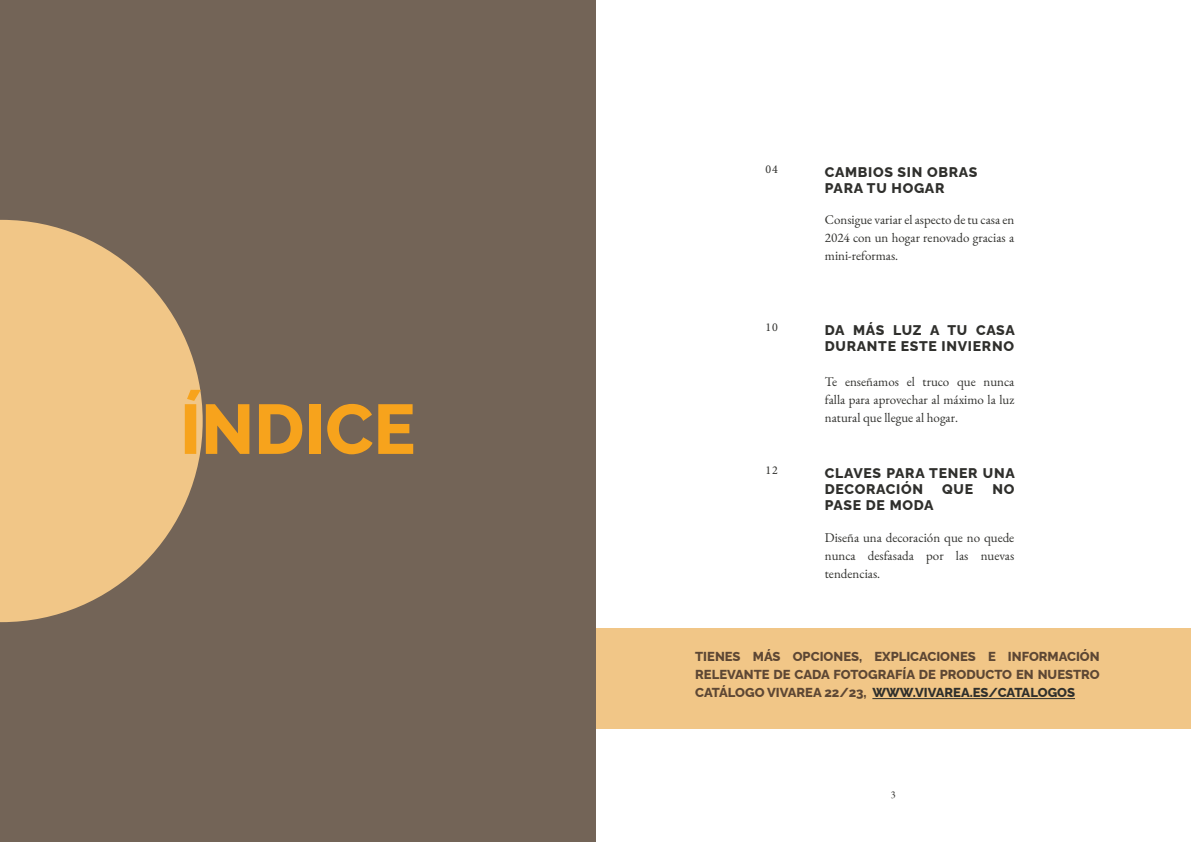
<style>
.page{position:relative;width:1191px;height:842px;background:#fff}
.page>*{position:absolute;margin:0;border:0;box-sizing:border-box;transform-origin:0 0}
.t1{font:800 70px "Raleway";color:#f7a31c}
.t2{font:800 14px/16px "Raleway";letter-spacing:.05em;color:#2f2f2c}
.t3{font:13px/18px "EB Garamond";color:#2f2f2c;text-align:justify}
.t4{font:800 13px/18px "Raleway";color:#5d4734;text-align:justify}
.t5{font:12px "Minion Pro";color:#2f2f2c}
.t6{font:10px "EB Garamond";color:#2f2f2c}
.s1{color:#2f2f2c}
</style>
<div class="page">
<div style="left:0;top:0;width:595px;height:842px;background:#736457"></div>
<svg style="left:0;top:220px;width:203px;height:402px;fill:#f1c687"></svg>
<div style="left:596px;top:628px;width:595px;height:101px;background:#f1c687"></div>
<hr style="left:872px;top:698px;width:203px;height:1px;background:#2f2f2c">
<h1 class="t1" style="left:180px;top:375px;width:237px">ÍNDICE</h1>
<p class="t5" style="left:765px;top:161px;width:14px">04</p>
<p class="t2" style="left:825px;top:163px;width:154px">CAMBIOS SIN OBRAS<br>PARA TU HOGAR</p>
<p class="t3" style="left:825px;top:211px;width:191px">Consigue variar el aspecto de tu casa en 2024 con un hogar renovado gracias a mini-reformas.</p>
<p class="t5" style="left:765px;top:319px;width:14px">10</p>
<p class="t2" style="left:825px;top:321px;width:191px">DA MÁS LUZ A TU CASA<br>DURANTE ESTE INVIERNO</p>
<p class="t3" style="left:825px;top:372px;width:191px">Te enseñamos el truco que nunca falla para aprovechar al máximo la luz natural que llegue al hogar.</p>
<p class="t5" style="left:765px;top:462px;width:14px">12</p>
<p class="t2" style="left:825px;top:464px;width:191px">CLAVES PARA TENER UNA<br>DECORACIÓN</p>
<p class="t2" style="left:942px;top:480px;width:32px">QUE</p>
<p class="t2" style="left:992px;top:480px;width:23px">NO</p>
<p class="t2" style="left:825px;top:496px;width:110px">PASE DE MODA</p>
<p class="t3" style="left:825px;top:528px;width:191px">Diseña una decoración que no quede nunca desfasada por las nuevas tendencias.</p>
<p class="t4" style="left:695px;top:646px;width:406px">TIENES MÁS OPCIONES, EXPLICACIONES E INFORMACIÓN RELEVANTE DE CADA FOTOGRAFÍA DE PRODUCTO EN NUESTRO CATÁLOGO VIVAREA 22/23, <span class="s1">WWW.VIVAREA.ES/CATALOGOS</span></p>
<p class="t6" style="left:891px;top:788px;width:6px">3</p>
</div>
